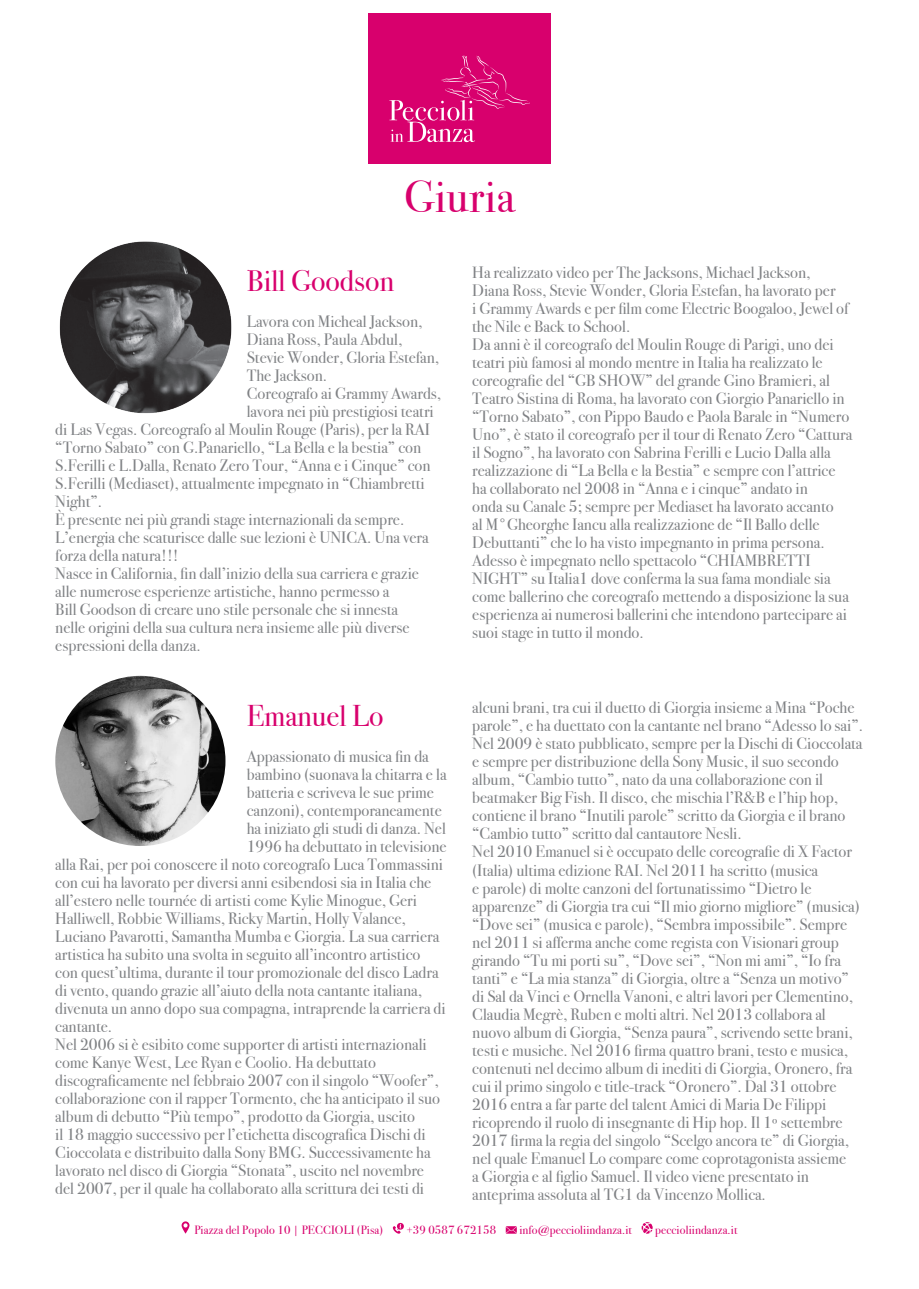
<style>
.page{position:relative;width:919px;height:1289px;background:#fff}
.page>*{position:absolute;margin:0;border:0;box-sizing:border-box;transform-origin:0 0}
.t1{font:45px "Bodoni Svty Two ITCTT";letter-spacing:.01em;color:#d8006d}
.t2{font:30px "Bodoni Svty Two ITCTT";color:#d8006d}
.t3{font:16.5px/18px "Bodoni Svty Two ITCTT";color:#808285}
.t4{font:12px "Bodoni Svty Two ITCTT";letter-spacing:.01em;color:#d8006d}
</style>
<div class="page">
<div style="left:368px;top:13px;width:183px;height:150px;background:#d8006d"></div>
<svg style="left:181px;top:1221px;width:8px;height:12px"></svg>
<svg style="left:393px;top:1222px;width:11px;height:11px"></svg>
<svg style="left:505px;top:1226px;width:12px;height:7px"></svg>
<svg style="left:641px;top:1222px;width:11px;height:11px"></svg>
<svg style="left:389px;top:55px;width:140px;height:87px"></svg>
<img style="left:59px;top:241px;width:173px;height:172px">
<img style="left:55px;top:676px;width:170px;height:170px;border-radius:85px">
<p class="t1" style="left:404px;top:160px;width:112px">Giuria</p>
<p class="t2" style="left:247px;top:256px;width:149px">Bill Goodson</p>
<p class="t3" style="left:247px;top:310px;width:194px">Lavora con Micheal Jackson,<br>Diana Ross, Paula Abdul,<br>Stevie Wonder, Gloria Estefan,<br>The Jackson.</p>
<p class="t3" style="left:247px;top:382px;width:196px">Coreografo ai Grammy Awards,</p>
<p class="t3" style="left:247px;top:400px;width:188px">lavora nei più prestigiosi teatri</p>
<p class="t3" style="left:55px;top:418px;width:376px">di Las Vegas. Coreografo al Moulin Rouge (Paris), per la RAI</p>
<p class="t3" style="left:55px;top:436px;width:367px">“Torno Sabato” con G.Panariello, “La Bella e la bestia” con</p>
<p class="t3" style="left:55px;top:454px;width:376px">S.Ferilli e L.Dalla, Renato Zero Tour, “Anna e i Cinque” con</p>
<p class="t3" style="left:55px;top:472px;width:371px">S.Ferilli (Mediaset), attualmente impegnato in “Chiambretti</p>
<p class="t3" style="left:55px;top:490px;width:48px">Night”.</p>
<p class="t3" style="left:55px;top:508px;width:375px">È presente nei più grandi stage internazionali da sempre.<br>L’energia che scaturisce dalle sue lezioni è UNICA. Una vera forza della natura!!!</p>
<p class="t3" style="left:55px;top:562px;width:365px">Nasce in California, fin dall’inizio della sua carriera e grazie alle numerose esperienze artistiche, hanno permesso a<br>Bill Goodson di creare uno stile personale che si innesta nelle origini della sua cultura nera insieme alle più diverse espressioni della danza.</p>
<p class="t2" style="left:247px;top:691px;width:138px">Emanuel Lo</p>
<p class="t3" style="left:247px;top:745px;width:183px">Appassionato di musica fin da</p>
<p class="t3" style="left:247px;top:763px;width:201px">bambino (suonava la chitarra e la</p>
<p class="t3" style="left:247px;top:781px;width:189px">batteria e scriveva le sue prime</p>
<p class="t3" style="left:247px;top:799px;width:196px">canzoni), contemporaneamente</p>
<p class="t3" style="left:247px;top:817px;width:201px">ha iniziato gli studi di danza. Nel</p>
<p class="t3" style="left:247px;top:835px;width:201px">1996 ha debuttato in televisione</p>
<p class="t3" style="left:55px;top:853px;width:389px">alla Rai, per poi conoscere il noto coreografo Luca Tommassini</p>
<p class="t3" style="left:55px;top:871px;width:377px">con cui ha lavorato per diversi anni esibendosi sia in Italia che</p>
<p class="t3" style="left:55px;top:889px;width:363px">all’estero nelle tournée di artisti come Kylie Minogue, Geri</p>
<p class="t3" style="left:55px;top:907px;width:352px">Halliwell, Robbie Williams, Ricky Martin, Holly Valance,</p>
<p class="t3" style="left:55px;top:925px;width:385px">Luciano Pavarotti, Samantha Mumba e Giorgia. La sua carriera</p>
<p class="t3" style="left:55px;top:943px;width:366px">artistica ha subito una svolta in seguito all’incontro artistico</p>
<p class="t3" style="left:55px;top:961px;width:385px">con quest’ultima, durante il tour promozionale del disco Ladra</p>
<p class="t3" style="left:55px;top:979px;width:368px">di vento, quando grazie all’aiuto della nota cantante italiana,</p>
<p class="t3" style="left:55px;top:997px;width:392px">divenuta un anno dopo sua compagna, intraprende la carriera di</p>
<p class="t3" style="left:55px;top:1015px;width:58px">cantante.</p>
<p class="t3" style="left:55px;top:1033px;width:386px">Nel 2006 si è esibito come supporter di artisti internazionali come Kanye West, Lee Ryan e Coolio. Ha debuttato discograficamente nel febbraio 2007 con il singolo “Woofer”, collaborazione con il rapper Tormento, che ha anticipato il suo album di debutto “Più tempo”, prodotto da Giorgia, uscito<br>il 18 maggio successivo per l’etichetta discografica Dischi di Cioccolata e distribuito dalla Sony BMG. Successivamente ha lavorato nel disco di Giorgia “Stonata”, uscito nel novembre del 2007, per il quale ha collaborato alla scrittura dei testi di</p>
<p class="t3" style="left:472px;top:261px;width:378px">Ha realizzato video per The Jacksons, Michael Jackson, Diana Ross, Stevie Wonder, Gloria Estefan, ha lavorato per<br>i Grammy Awards e per film come Electric Boogaloo, Jewel of the Nile e Back to School.</p>
<p class="t3" style="left:472px;top:333px;width:381px">Da anni è il coreografo del Moulin Rouge di Parigi, uno dei teatri più famosi al mondo mentre in Italia ha realizzato le coreografie del “GB SHOW” del grande Gino Bramieri, al Teatro Sistina di Roma, ha lavorato con Giorgio Panariello in “Torno Sabato”, con Pippo Baudo e Paola Barale in “Numero Uno”, è stato il coreografo per il tour di Renato Zero “Cattura il Sogno”, ha lavorato con Sabrina Ferilli e Lucio Dalla alla realizzazione di “La Bella e la Bestia” e sempre con l’attrice ha collaborato nel 2008 in “Anna e i cinque” andato in<br>onda su Canale 5; sempre per Mediaset ha lavorato accanto<br>al M°Gheorghe Iancu alla realizzazione de “Il Ballo delle Debuttanti” che lo ha visto impegnanto in prima persona.</p>
<p class="t3" style="left:472px;top:549px;width:378px">Adesso è impegnato nello spettacolo “CHIAMBRETTI NIGHT” su Italia1 dove conferma la sua fama mondiale sia come ballerino che coreografo mettendo a disposizione la sua esperienza ai numerosi ballerini che intendono partecipare ai suoi stage in tutto il mondo.</p>
<p class="t3" style="left:472px;top:697px;width:392px">alcuni brani, tra cui il duetto di Giorgia insieme a Mina “Poche parole”, e ha duettato con la cantante nel brano “Adesso lo sai”.<br>Nel 2009 è stato pubblicato, sempre per la Dischi di Cioccolata e sempre per distribuzione della Sony Music, il suo secondo album, “Cambio tutto”, nato da una collaborazione con il beatmaker Big Fish. Il disco, che mischia l’R&amp;B e l’hip hop, contiene il brano “Inutili parole” scritto da Giorgia e il brano “Cambio tutto” scritto dal cantautore Nesli.</p>
<p class="t3" style="left:472px;top:841px;width:389px">Nel 2010 Emanuel si è occupato delle coreografie di X Factor (Italia) ultima edizione RAI. Nel 2011 ha scritto (musica<br>e parole) di molte canzoni del fortunatissimo “Dietro le apparenze” di Giorgia tra cui “Il mio giorno migliore” (musica) “Dove sei” (musica e parole), “Sembra impossibile”. Sempre nel 2011 si afferma anche come regista con Visionari group girando “Tu mi porti su”, “Dove sei”, “Non mi ami”, “Io fra tanti” e “La mia stanza” di Giorgia, oltre a “Senza un motivo” di Sal da Vinci e Ornella Vanoni, e altri lavori per Clementino, Claudia Megrè, Ruben e molti altri. Nel 2013 collabora al nuovo album di Giorgia, “Senza paura”, scrivendo sette brani, testi e musiche. Nel 2016 firma quattro brani, testo e musica, contenuti nel decimo album di inediti di Giorgia, Oronero, fra cui il primo singolo e title-track “Oronero”. Dal 31 ottobre 2016 entra a far parte del talent Amici di Maria De Filippi ricoprendo il ruolo di insegnante di Hip hop. Il 1º settembre 2017 firma la regia del singolo “Scelgo ancora te” di Giorgia, nel quale Emanuel Lo compare come coprotagonista assieme<br>a Giorgia e al figlio Samuel. Il video viene presentato in anteprima assoluta al TG1 da Vincenzo Mollica.</p>
<p class="t4" style="left:194px;top:1219px;width:190px">Piazza del Popolo 10 | PECCIOLI (Pisa)</p>
<p class="t4" style="left:406px;top:1219px;width:91px">+39 0587 672158</p>
<p class="t4" style="left:519px;top:1219px;width:114px">info@peccioliindanza.it</p>
<p class="t4" style="left:655px;top:1219px;width:84px">peccioliindanza.it</p>
</div>
